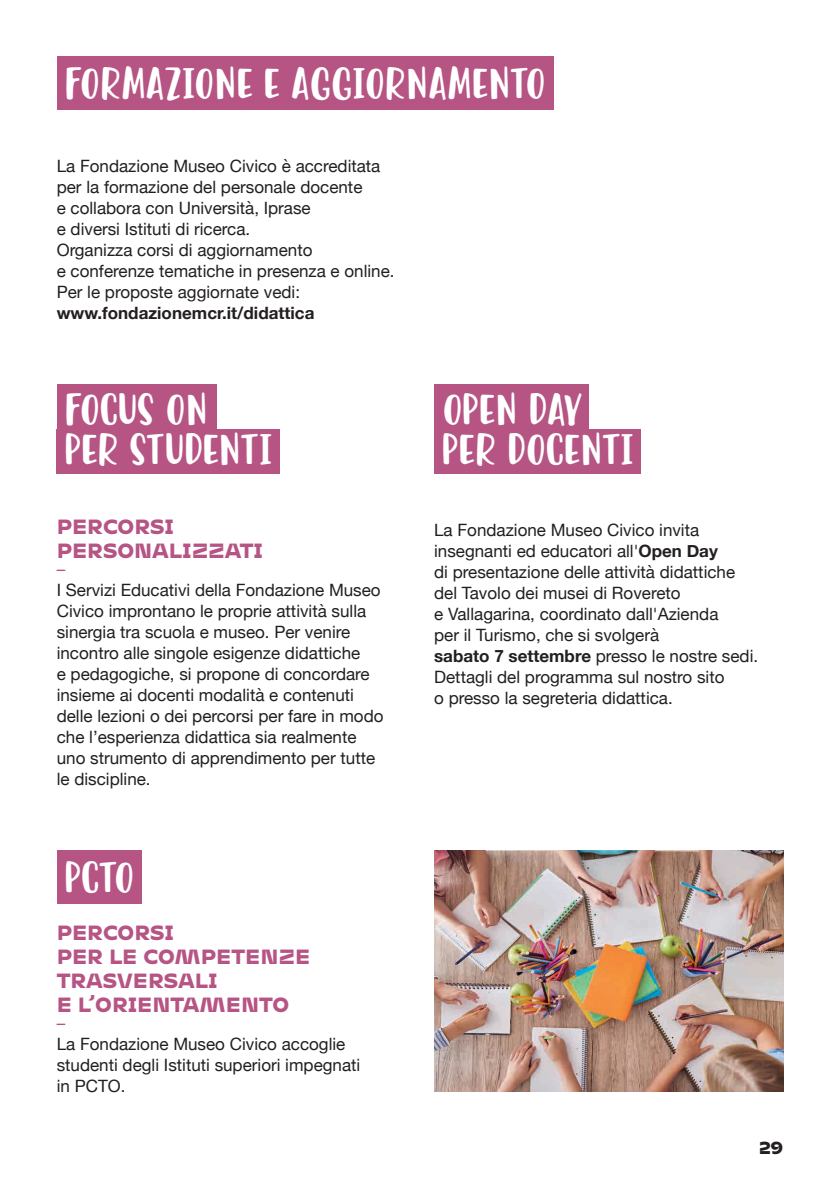
<style>
.page{position:relative;width:840px;height:1191px;background:#fff}
.page>*{position:absolute;margin:0;border:0;box-sizing:border-box;transform-origin:0 0}
.t1{font:40px "Kulhu One";color:#fff}
.titolo{font:900 20px "Mohol";color:#b65484}
.testo{font:17px "Helvetica Neue";color:#231f20}
.testo-2{font:700 17px "Helvetica Neue";color:#231f20}
.t2{font:900 17px "Mohol";color:#231f20}
.testo-3{font:17px "Helvetica Neue";color:#b65484}
.s1{font-weight:700}
</style>
<div class="page">
<div style="left:57px;top:57px;width:496px;height:53px;background:#b65484"></div>
<div style="left:57px;top:384px;width:159px;height:45px;background:#b65484"></div>
<div style="left:57px;top:429px;width:223px;height:44px;background:#b65484"></div>
<div style="left:434px;top:384px;width:154px;height:45px;background:#b65484"></div>
<div style="left:434px;top:429px;width:206px;height:44px;background:#b65484"></div>
<div style="left:57px;top:850px;width:84px;height:53px;background:#b65484"></div>
<img style="left:434px;top:850px;width:348px;height:241px">
<p class="t1" style="left:65px;top:56px;width:482px">FORMAZIONE E AGGIORNAMENTO</p>
<p class="testo" style="left:57px;top:154px;width:325px">La Fondazione Museo Civico è accreditata</p>
<p class="testo" style="left:57px;top:175px;width:307px">per la formazione del personale docente</p>
<p class="testo" style="left:57px;top:196px;width:255px">e collabora con Università, Iprase</p>
<p class="testo" style="left:57px;top:217px;width:195px">e diversi Istituti di ricerca.</p>
<p class="testo" style="left:57px;top:238px;width:257px">Organizza corsi di aggiornamento</p>
<p class="testo" style="left:57px;top:259px;width:339px">e conferenze tematiche in presenza e online.</p>
<p class="testo" style="left:57px;top:280px;width:245px">Per le proposte aggiornate vedi:</p>
<p class="testo-2" style="left:57px;top:300px;width:259px">www.fondazionemcr.it/didattica</p>
<p class="t1" style="left:65px;top:382px;width:144px">FOCUS ON</p>
<p class="t1" style="left:65px;top:422px;width:209px">PER STUDENTI</p>
<p class="titolo" style="left:57px;top:514px;width:119px">PERCORSI</p>
<p class="titolo" style="left:57px;top:538px;width:208px">PERSONALIZZATI</p>
<p class="testo-3" style="left:57px;top:556px;width:10px">–</p>
<p class="testo" style="left:57px;top:577px;width:325px">I Servizi Educativi della Fondazione Museo</p>
<p class="testo" style="left:57px;top:598px;width:311px">Civico improntano le proprie attività sulla</p>
<p class="testo" style="left:57px;top:619px;width:295px">sinergia tra scuola e museo. Per venire</p>
<p class="testo" style="left:57px;top:640px;width:305px">incontro alle singole esigenze didattiche</p>
<p class="testo" style="left:57px;top:661px;width:314px">e pedagogiche, si propone di concordare</p>
<p class="testo" style="left:57px;top:682px;width:298px">insieme ai docenti modalità e contenuti</p>
<p class="testo" style="left:57px;top:703px;width:328px">delle lezioni o dei percorsi per fare in modo</p>
<p class="testo" style="left:57px;top:724px;width:301px">che l’esperienza didattica sia realmente</p>
<p class="testo" style="left:57px;top:745px;width:320px">uno strumento di apprendimento per tutte</p>
<p class="testo" style="left:57px;top:766px;width:95px">le discipline.</p>
<p class="t1" style="left:65px;top:849px;width:71px">PCTO</p>
<p class="titolo" style="left:57px;top:920px;width:119px">PERCORSI</p>
<p class="titolo" style="left:57px;top:944px;width:255px">PER LE COMPETENZE</p>
<p class="titolo" style="left:57px;top:968px;width:162px">TRASVERSALI</p>
<p class="titolo" style="left:57px;top:992px;width:234px">E L’ORIENTAMENTO</p>
<p class="testo-3" style="left:57px;top:1010px;width:10px">–</p>
<p class="testo" style="left:57px;top:1031px;width:290px">La Fondazione Museo Civico accoglie</p>
<p class="testo" style="left:57px;top:1052px;width:305px">studenti degli Istituti superiori impegnati</p>
<p class="testo" style="left:57px;top:1073px;width:70px">in PCTO.</p>
<p class="t1" style="left:442px;top:382px;width:142px">OPEN DAY</p>
<p class="t1" style="left:442px;top:422px;width:193px">PER DOCENTI</p>
<p class="testo" style="left:434px;top:517px;width:266px">La Fondazione Museo Civico invita</p>
<p class="testo" style="left:434px;top:538px;width:285px">insegnanti ed educatori all'<span class="s1">Open Day</span></p>
<p class="testo" style="left:434px;top:559px;width:302px">di presentazione delle attività didattiche</p>
<p class="testo" style="left:434px;top:580px;width:248px">del Tavolo dei musei di Rovereto</p>
<p class="testo" style="left:434px;top:601px;width:285px">e Vallagarina, coordinato dall'Azienda</p>
<p class="testo" style="left:434px;top:622px;width:226px">per il Turismo, che si svolgerà</p>
<p class="testo" style="left:434px;top:643px;width:325px"><span class="s1">sabato 7 settembre</span> presso le nostre sedi.</p>
<p class="testo" style="left:434px;top:664px;width:292px">Dettagli del programma sul nostro sito</p>
<p class="testo" style="left:434px;top:685px;width:240px">o presso la segreteria didattica.</p>
<p class="t2" style="left:758px;top:1137px;width:26px">29</p>
</div>
